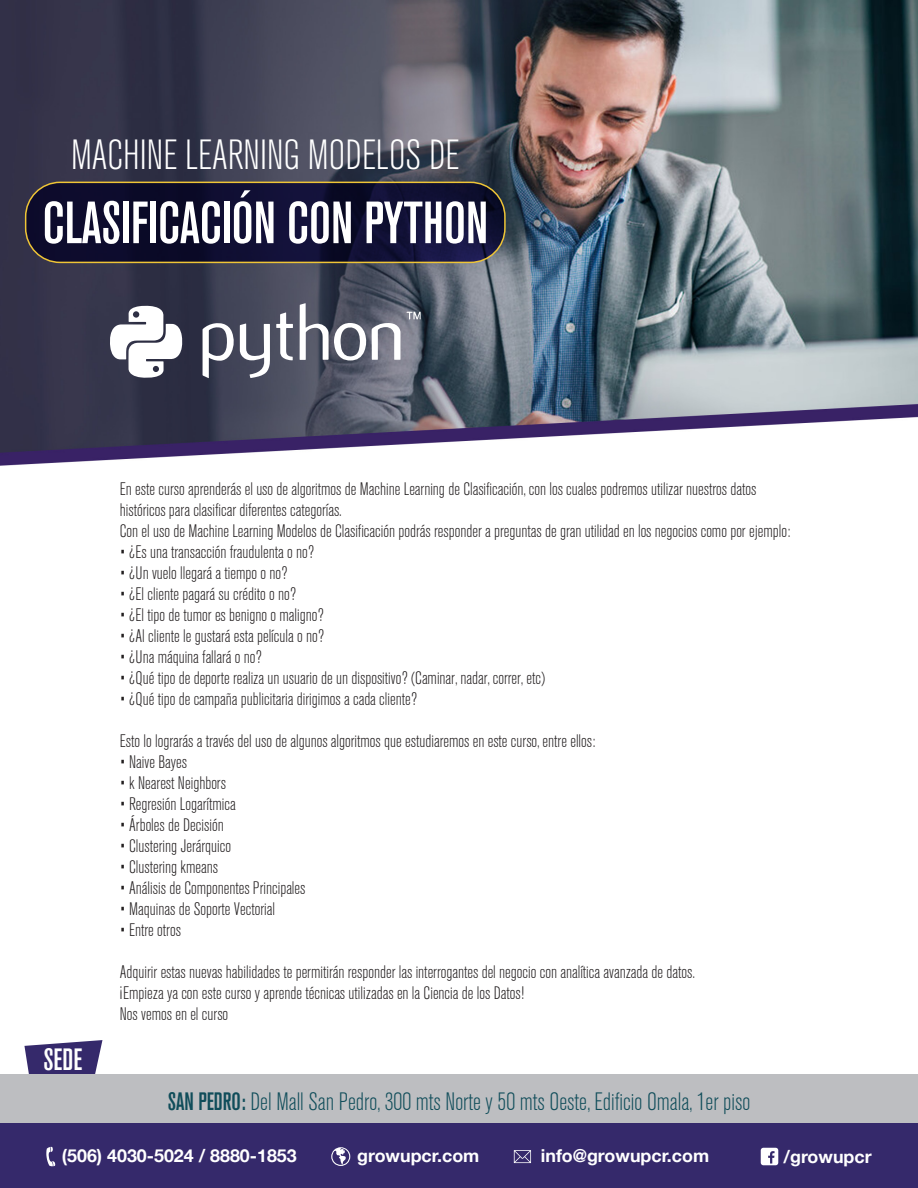
<style>
.page{position:relative;width:918px;height:1188px;background:#fff}
.page>*{position:absolute;margin:0;border:0;box-sizing:border-box;transform-origin:0 0}
.t1{font:500 condensed 58.95px "Akzidenz Grotesk BQ";color:#fff}
.t2{font:300 condensed 41.85px "Akzidenz Grotesk BQ";color:#fff}
.t3{font:500 condensed 30.6px "Akzidenz Grotesk BQ";color:#fff}
.t4{font:300 condensed 24.9px "Akzidenz Grotesk BQ";color:#104d5a}
.t5{font:300 condensed 18px/21px "Akzidenz Grotesk BQ";color:#231f20}
.t6{font:700 17.85px "Helvetica Neue";color:#fff}
.s1{font-weight:500}
</style>
<div class="page">
<img style="left:0;top:0;width:918px;height:1075px">
<svg style="left:110px;top:306px;width:72px;height:72px"></svg>
<svg style="left:203px;top:323px;width:31px;height:55px"></svg>
<svg style="left:240px;top:323px;width:30px;height:55px"></svg>
<svg style="left:276px;top:312px;width:17px;height:48px"></svg>
<svg style="left:300px;top:303px;width:121px;height:58px"></svg>
<svg style="left:26px;top:182px;width:479px;height:80px;background:#0f0e30"></svg>
<div style="left:25px;top:182px;width:481px;height:81px;border:2px solid #efc536;border-radius:34px"></div>
<svg style="left:24px;top:1040px;width:78px;height:35px;background:#574e84"></svg>
<div style="left:0;top:1075px;width:918px;height:105px;background:#bdbec1"></div>
<div style="left:0;top:1124px;width:918px;height:64px;background:#35296b"></div>
<svg style="left:46px;top:1147px;width:9px;height:19px"></svg>
<svg style="left:331px;top:1147px;width:19px;height:19px"></svg>
<svg style="left:514px;top:1150px;width:17px;height:13px"></svg>
<svg style="left:761px;top:1148px;width:17px;height:17px"></svg>
<h2 class="t2" style="left:71px;top:132px;width:390px">MACHINE LEARNING MODELOS DE</h2>
<h1 class="t1" style="left:42px;top:189px;width:447px">CLASIFICACIÓN CON PYTHON</h1>
<h3 class="t3" style="left:43px;top:1042px;width:40px">SEDE</h3>
<p class="t5" style="left:120px;top:479px;width:672px">En este curso aprenderás el uso de algoritmos de Machine Learning de Clasificación, con los cuales podremos utilizar nuestros datos históricos para clasificar diferentes categorías.<br>Con el uso de Machine Learning Modelos de Clasificación podrás responder a preguntas de gran utilidad en los negocios como por ejemplo:</p>
<p class="t5" style="left:120px;top:542px;width:196px">• ¿Es una transacción fraudulenta o no?</p>
<p class="t5" style="left:120px;top:563px;width:169px">• ¿Un vuelo llegará a tiempo o no?</p>
<p class="t5" style="left:120px;top:584px;width:178px">• ¿El cliente pagará su crédito o no?</p>
<p class="t5" style="left:120px;top:605px;width:205px">• ¿El tipo de tumor es benigno o maligno?</p>
<p class="t5" style="left:120px;top:626px;width:206px">• ¿Al cliente le gustará esta película o no?</p>
<p class="t5" style="left:120px;top:647px;width:144px">• ¿Una máquina fallará o no?</p>
<p class="t5" style="left:120px;top:668px;width:427px">• ¿Qué tipo de deporte realiza un usuario de un dispositivo? (Caminar, nadar, correr, etc)</p>
<p class="t5" style="left:120px;top:689px;width:299px">• ¿Qué tipo de campaña publicitaria dirigimos a cada cliente?</p>
<p class="t5" style="left:120px;top:731px;width:477px">Esto lo lograrás a través del uso de algunos algoritmos que estudiaremos en este curso, entre ellos:</p>
<p class="t5" style="left:120px;top:752px;width:69px">• Naive Bayes</p>
<p class="t5" style="left:120px;top:773px;width:108px">• k Nearest Neighbors</p>
<p class="t5" style="left:120px;top:794px;width:117px">• Regresión Logarítmica</p>
<p class="t5" style="left:120px;top:815px;width:105px">• Árboles de Decisión</p>
<p class="t5" style="left:120px;top:836px;width:113px">• Clustering Jerárquico</p>
<p class="t5" style="left:120px;top:857px;width:100px">• Clustering kmeans</p>
<p class="t5" style="left:120px;top:878px;width:187px">• Análisis de Componentes Principales</p>
<p class="t5" style="left:120px;top:899px;width:157px">• Maquinas de Soporte Vectorial</p>
<p class="t5" style="left:120px;top:920px;width:63px">• Entre otros</p>
<p class="t5" style="left:120px;top:962px;width:577px">Adquirir estas nuevas habilidades te permitirán responder las interrogantes del negocio con analítica avanzada de datos. ¡Empieza ya con este curso y aprende técnicas utilizadas en la Ciencia de los Datos!<br>Nos vemos en el curso</p>
<h3 class="t4" style="left:168px;top:1088px;width:584px"><span class="s1">SAN PEDRO:</span> Del Mall San Pedro, 300 mts Norte y 50 mts Oeste, Edificio Omala, 1er piso</h3>
<p class="t6" style="left:62px;top:1141px;width:236px">(506) 4030-5024 / 8880-1853</p>
<p class="t6" style="left:357px;top:1141px;width:124px">growupcr.com</p>
<p class="t6" style="left:541px;top:1141px;width:170px">info@growupcr.com</p>
<p class="t6" style="left:784px;top:1143px;width:90px">/growupcr</p>
</div>
